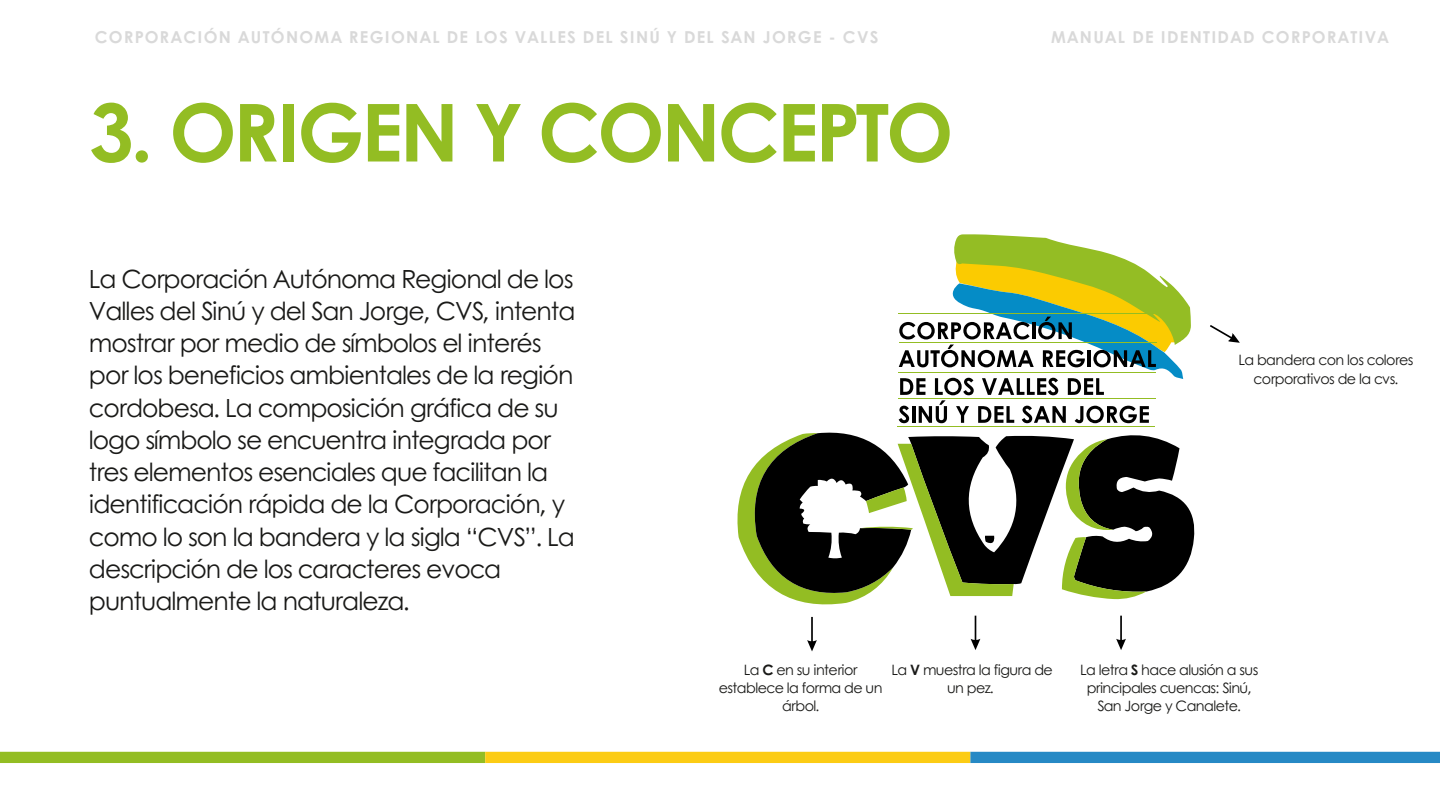
<style>
.page{position:relative;width:1440px;height:810px;background:#fff}
.page>*{position:absolute;margin:0;border:0;box-sizing:border-box;transform-origin:0 0}
.t1{font:700 80px "Century Gothic";letter-spacing:-.04em;color:#93bd23}
.t2{font:25px/32.2px "Century Gothic";letter-spacing:-.04em;color:#1a1a18}
.t3{font:700 16.4px "Century Gothic";letter-spacing:.08em;color:#d9d9d9}
.t4{font:14.3px/18px "Century Gothic";letter-spacing:-.04em;color:#1a1a18;text-align:center}
.s1{font-weight:700}
</style>
<div class="page">
<div style="left:0;top:752px;width:485px;height:11px;background:#93bd23"></div>
<div style="left:485px;top:752px;width:485px;height:11px;background:#fccc14"></div>
<div style="left:970px;top:752px;width:470px;height:11px;background:#2689c5"></div>
<svg style="left:807px;top:617px;width:10px;height:34px"></svg>
<svg style="left:1116px;top:616px;width:10px;height:34px"></svg>
<svg style="left:737px;top:432px;width:457px;height:173px"></svg>
<svg style="left:899px;top:234px;width:292px;height:189px"></svg>
<hr style="left:899px;top:313px;width:257px;height:1px;background:#93bd23">
<hr style="left:899px;top:342px;width:257px;height:1px;background:#93bd23">
<hr style="left:898px;top:372px;width:257px;height:1px;background:#93bd23">
<hr style="left:898px;top:398px;width:257px;height:1px;background:#93bd23">
<hr style="left:898px;top:426px;width:257px;height:1px;background:#93bd23">
<svg style="left:971px;top:616px;width:9px;height:34px"></svg>
<svg style="left:1210px;top:325px;width:30px;height:18px"></svg>
<p class="t3" style="left:95px;top:25px;width:785px">CORPORACIÓN AUTÓNOMA REGIONAL DE LOS VALLES DEL SINÚ Y DEL SAN JORGE - CVS</p>
<p class="t3" style="left:1051px;top:25px;width:339px">MANUAL DE IDENTIDAD CORPORATIVA</p>
<h3 class="t1" style="left:89px;top:72px;width:866px">3. ORIGEN Y CONCEPTO</h3>
<h1 class="t2" style="left:89px;top:261px;width:488px">La Corporación Autónoma Regional de los Valles del Sinú y del San Jorge, CVS, intenta mostrar por medio de símbolos el interés por los beneficios ambientales de la región cordobesa. La composición gráfica de su logo símbolo se encuentra integrada por tres elementos esenciales que facilitan la identificación rápida de la Corporación, y como lo son la bandera y la sigla “CVS”. La descripción de los caracteres evoca puntualmente la naturaleza.</h1>
<p class="t4" style="left:1238px;top:350px;width:177px;line-height:18.3px">La bandera con los colores corporativos de la cvs.</p>
<h2 class="t4" style="left:719px;top:660px;width:165px">La <span class="s1">C</span> en su interior establece la forma de un árbol.</h2>
<p class="t4" style="left:891px;top:660px;width:163px">La <span class="s1">V</span> muestra la figura de un pez.</p>
<p class="t4" style="left:1080px;top:660px;width:180px">La letra <span class="s1">S</span> hace alusión a sus principales cuencas: Sinú,<br>San Jorge y Canalete.</p>
</div>
